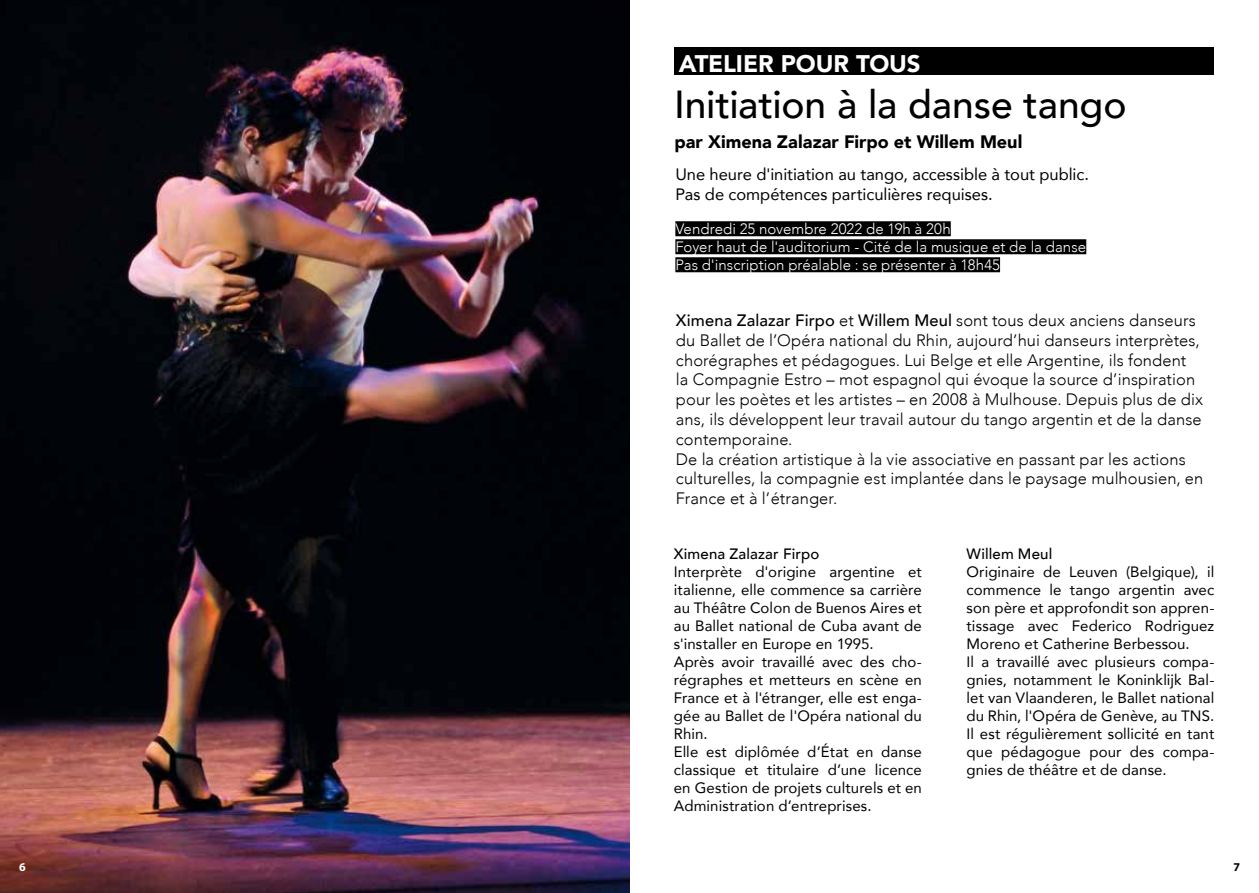
<style>
.page{position:relative;width:1259px;height:893px;background:#fff}
.page>*{position:absolute;margin:0;border:0;box-sizing:border-box;transform-origin:0 0}
.t1{font:500 39px "Avenir";letter-spacing:-.005em;color:#000}
.t2{font:900 24px "Avenir";letter-spacing:-.005em;color:#fff}
.t3{font:900 18px "Avenir";color:#000}
.t4{font:300 16.5px/19.8px "Avenir";letter-spacing:.005em;color:#000}
.t5{font:16.5px/19.8px "Avenir";letter-spacing:-.005em;color:#000}
.t6{font:15px/18px "Avenir";letter-spacing:.005em;color:#000}
.t7{font:300 15px/18px "Avenir";letter-spacing:.005em;color:#fff}
.t8{font:500 15px "Avenir";letter-spacing:.01em;color:#000}
.t9{font:700 12px "Myriad Pro";color:#fff}
.t10{font:700 12px "Myriad Pro";color:#000}
.s1{font-weight:500}
</style>
<div class="page">
<div style="left:675px;top:221px;width:275px;height:15px;background:#000"></div>
<div style="left:675px;top:239px;width:411px;height:15px;background:#000"></div>
<div style="left:675px;top:257px;width:325px;height:15px;background:#000"></div>
<div style="left:674px;top:48px;width:540px;height:27px;background:#000"></div>
<img style="left:0;top:0;width:629px;height:893px">
<h2 class="t2" style="left:678px;top:43px;width:243px">ATELIER POUR TOUS</h2>
<h1 class="t1" style="left:674px;top:71px;width:454px">Initiation à la danse tango</h1>
<p class="t3" style="left:674px;top:126px;width:349px">par Ximena Zalazar Firpo et Willem Meul</p>
<p class="t5" style="left:675px;top:164px;width:415px">Une heure d'initiation au tango, accessible à tout public.<br>Pas de compétences particulières requises.</p>
<p class="t7" style="left:675px;top:220px;width:412px">Vendredi 25 novembre 2022 de 19h à 20h<br>Foyer haut de l'auditorium - Cité de la musique et de la danse<br>Pas d'inscription préalable : se présenter à 18h45</p>
<p class="t4" style="left:676px;top:310px;width:529px"><span class="s1">Ximena Zalazar Firpo</span> et <span class="s1">Willem Meul</span> sont tous deux anciens danseurs du Ballet de l’Opéra national du Rhin, aujourd’hui danseurs interprètes, chorégraphes et pédagogues. Lui Belge et elle Argentine, ils fondent<br>la Compagnie Estro – mot espagnol qui évoque la source d’inspiration pour les poètes et les artistes – en 2008 à Mulhouse. Depuis plus de dix ans, ils développent leur travail autour du tango argentin et de la danse contemporaine.<br>De la création artistique à la vie associative en passant par les actions culturelles, la compagnie est implantée dans le paysage mulhousien, en France et à l’étranger.</p>
<p class="t8" style="left:674px;top:541px;width:147px">Ximena Zalazar Firpo</p>
<p class="t6" style="left:674px;top:563px;width:250px">Interprète d'origine argentine et italienne, elle commence sa carrière au Théâtre Colon de Buenos Aires et au Ballet national de Cuba avant de s'installer en Europe en 1995.<br>Après avoir travaillé avec des cho&shy;régraphes et metteurs en scène en<br>France et à l'étranger, elle est enga&shy;gée au Ballet de l'Opéra national du<br>Rhin.<br>Elle est diplômée d’État en danse classique et titulaire d’une licence en Gestion de projets culturels et en<br>Administration d’entreprises.</p>
<p class="t8" style="left:966px;top:541px;width:87px">Willem Meul</p>
<p class="t6" style="left:966px;top:563px;width:249px">Originaire de Leuven (Belgique), il commence le tango argentin avec son père et approfondit son appren&shy;tissage avec Federico Rodriguez Moreno et Catherine Berbessou.<br>Il a travaillé avec plusieurs compa&shy;gnies, notamment le Koninklijk Bal&shy;let van Vlaanderen, le Ballet national du Rhin, l'Opéra de Genève, au TNS.<br>Il est régulièrement sollicité en tant que pédagogue pour des compa&shy;gnies de théâtre et de danse.</p>
<p class="t9" style="left:19px;top:860px;width:8px">6</p>
<p class="t10" style="left:1233px;top:860px;width:8px">7</p>
</div>
